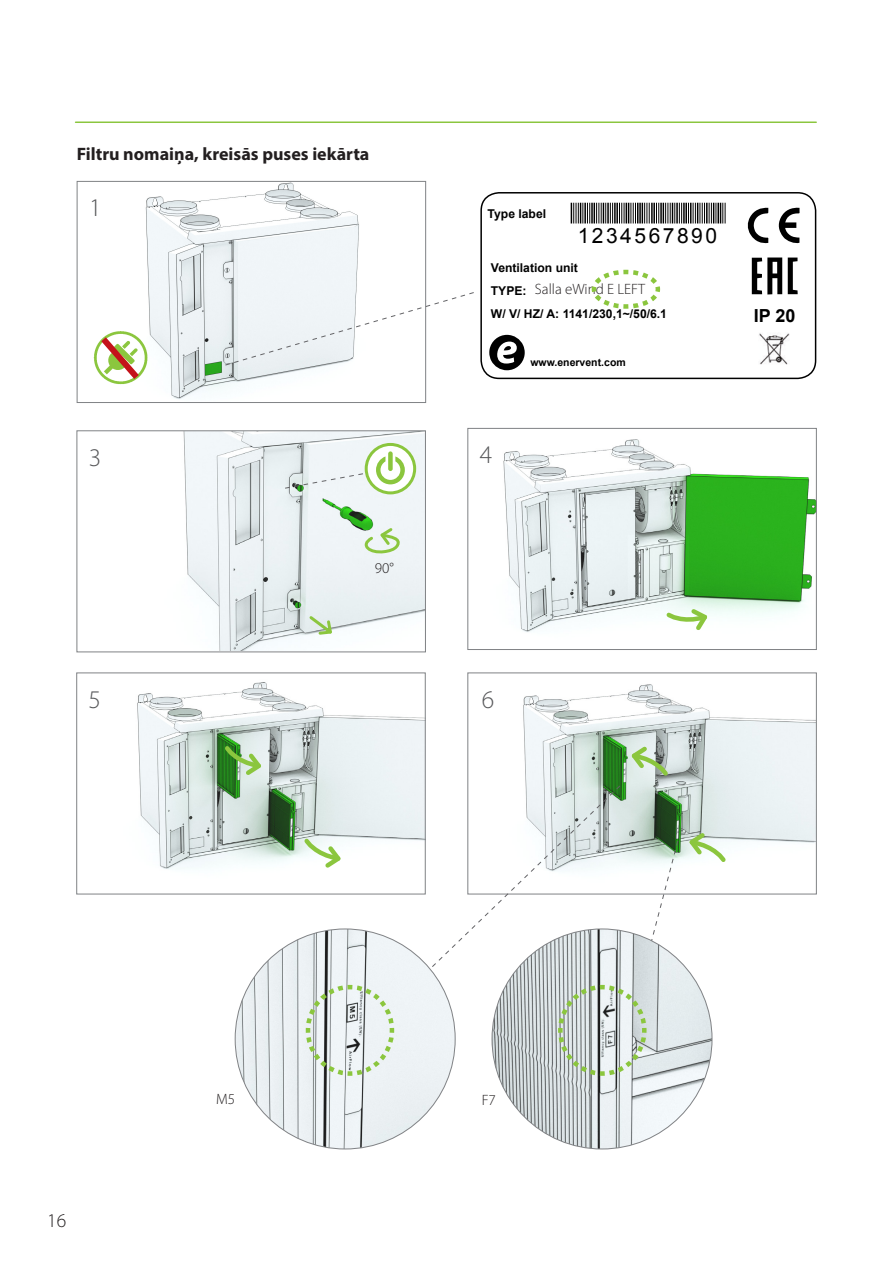
<style>
.page{position:relative;width:893px;height:1263px;background:#fff}
.page>*{position:absolute;margin:0;border:0;box-sizing:border-box;transform-origin:0 0}
.t1{font:300 25.5px "Myriad Pro";color:#57585a}
.t2{font:21px "Arial";letter-spacing:.12em;color:#000}
.t3{font:300 19.5px "Myriad Pro";color:#231f20}
.E_Heading3{font:700 18px "Myriad Pro";color:#231f20}
.t4{font:700 18px "Arial";color:#000}
.E_Body{font:300 15px "Myriad Pro";color:#231f20}
.E_Bullet_list{font:300 15px "Myriad Pro";color:#231f20}
.t5{font:700 12.15px/23px "Arial";color:#000}
.t6{font:700 10.5px "Arial";color:#000}
</style>
<div class="page">
<hr style="left:76px;top:121px;width:740px;height:2px;background:#8bc63e">
<img style="left:503px;top:439px;width:311px;height:193px">
<div style="left:468px;top:428px;width:348px;height:222px;border:1px solid #808285"></div>
<img style="left:137px;top:682px;width:286px;height:187px">
<img style="left:523px;top:684px;width:291px;height:180px">
<svg style="left:223px;top:744px;width:42px;height:35px"></svg>
<svg style="left:302px;top:836px;width:43px;height:33px"></svg>
<svg style="left:664px;top:605px;width:47px;height:27px"></svg>
<svg style="left:627px;top:743px;width:43px;height:35px;background:#bccfb5"></svg>
<svg style="left:685px;top:829px;width:43px;height:35px"></svg>
<img style="left:145px;top:183px;width:214px;height:216px">
<div style="left:77px;top:181px;width:349px;height:222px;border:1px solid #808285"></div>
<svg style="left:224px;top:292px;width:250px;height:74px"></svg>
<img style="left:93px;top:329px;width:58px;height:59px">
<svg style="left:95px;top:331px;width:50px;height:54px"></svg>
<svg style="left:778px;top:207px;width:22px;height:37px"></svg>
<svg style="left:747px;top:207px;width:21px;height:37px"></svg>
<svg style="left:752px;top:257px;width:30px;height:37px"></svg>
<svg style="left:788px;top:258px;width:10px;height:36px"></svg>
<img style="left:759px;top:333px;width:31px;height:32px">
<svg style="left:489px;top:335px;width:36px;height:35px"></svg>
<hr style="left:651px;top:203px;width:2px;height:20px;background:#000">
<hr style="left:653px;top:203px;width:2px;height:20px;background:#000">
<hr style="left:683px;top:203px;width:2px;height:20px;background:#000">
<svg style="left:656px;top:203px;width:26px;height:20px"></svg>
<hr style="left:685px;top:203px;width:2px;height:20px;background:#000">
<hr style="left:614px;top:203px;width:2px;height:20px;background:#000">
<svg style="left:571px;top:203px;width:42px;height:20px"></svg>
<hr style="left:616px;top:203px;width:2px;height:20px;background:#000">
<svg style="left:688px;top:203px;width:38px;height:20px"></svg>
<svg style="left:619px;top:203px;width:31px;height:20px"></svg>
<div style="left:480px;top:192px;width:336px;height:187px;border:2px solid #000;border-radius:18px"></div>
<svg style="left:591px;top:269px;width:70px;height:40px"></svg>
<svg style="left:432px;top:785px;width:188px;height:182px"></svg>
<svg style="left:646px;top:841px;width:32px;height:118px"></svg>
<img style="left:235px;top:929px;width:220px;height:220px;border-radius:110px">
<img style="left:492px;top:929px;width:220px;height:220px;border-radius:110px">
<svg style="left:303px;top:982px;width:94px;height:96px"></svg>
<svg style="left:556px;top:982px;width:93px;height:96px;background:#c2ccc5"></svg>
<img style="left:183px;top:433px;width:241px;height:217px">
<div style="left:77px;top:431px;width:349px;height:221px;border:1px solid #808285"></div>
<svg style="left:307px;top:613px;width:28px;height:23px"></svg>
<svg style="left:366px;top:444px;width:49px;height:49px"></svg>
<div style="left:365px;top:443px;width:51px;height:51px;border:3px solid #8bc63e;border-radius:50%"></div>
<svg style="left:284px;top:456px;width:121px;height:33px"></svg>
<div style="left:388px;top:451px;width:5px;height:20px;background:#8bc63e;border-radius:2px"></div>
<svg style="left:359px;top:525px;width:46px;height:29px"></svg>
<p class="E_Heading3" style="left:77px;top:142px;width:294px">Filtru nomaiņa, kreisās puses iekārta</p>
<p class="t1" style="left:89px;top:192px;width:14px">1</p>
<p class="t1" style="left:89px;top:442px;width:14px">3</p>
<p class="E_Bullet_list" style="left:375px;top:559px;width:21px">90°</p>
<p class="t5" style="left:488px;top:203px;width:60px">Type label</p>
<p class="t2" style="left:578px;top:222px;width:141px">1234567890</p>
<p class="t5" style="left:491px;top:257px;width:178px">Ventilation unit<br>TYPE:<br>W/ V/ HZ/ A: 1141/230,1~/50/6.1</p>
<p class="t6" style="left:530px;top:355px;width:97px">www.enervent.com</p>
<p class="E_Body" style="left:535px;top:280px;width:112px">Salla eWind E LEFT</p>
<p class="t1" style="left:480px;top:439px;width:14px">4</p>
<p class="t4" style="left:754px;top:304px;width:43px">IP 20</p>
<p class="t1" style="left:89px;top:684px;width:14px">5</p>
<p class="t1" style="left:482px;top:684px;width:14px">6</p>
<h3 class="t3" style="left:47px;top:1208px;width:21px">16</h3>
<p class="E_Bullet_list" style="left:216px;top:1090px;width:20px">M5</p>
<p class="E_Bullet_list" style="left:482px;top:1091px;width:16px">F7</p>
</div>
